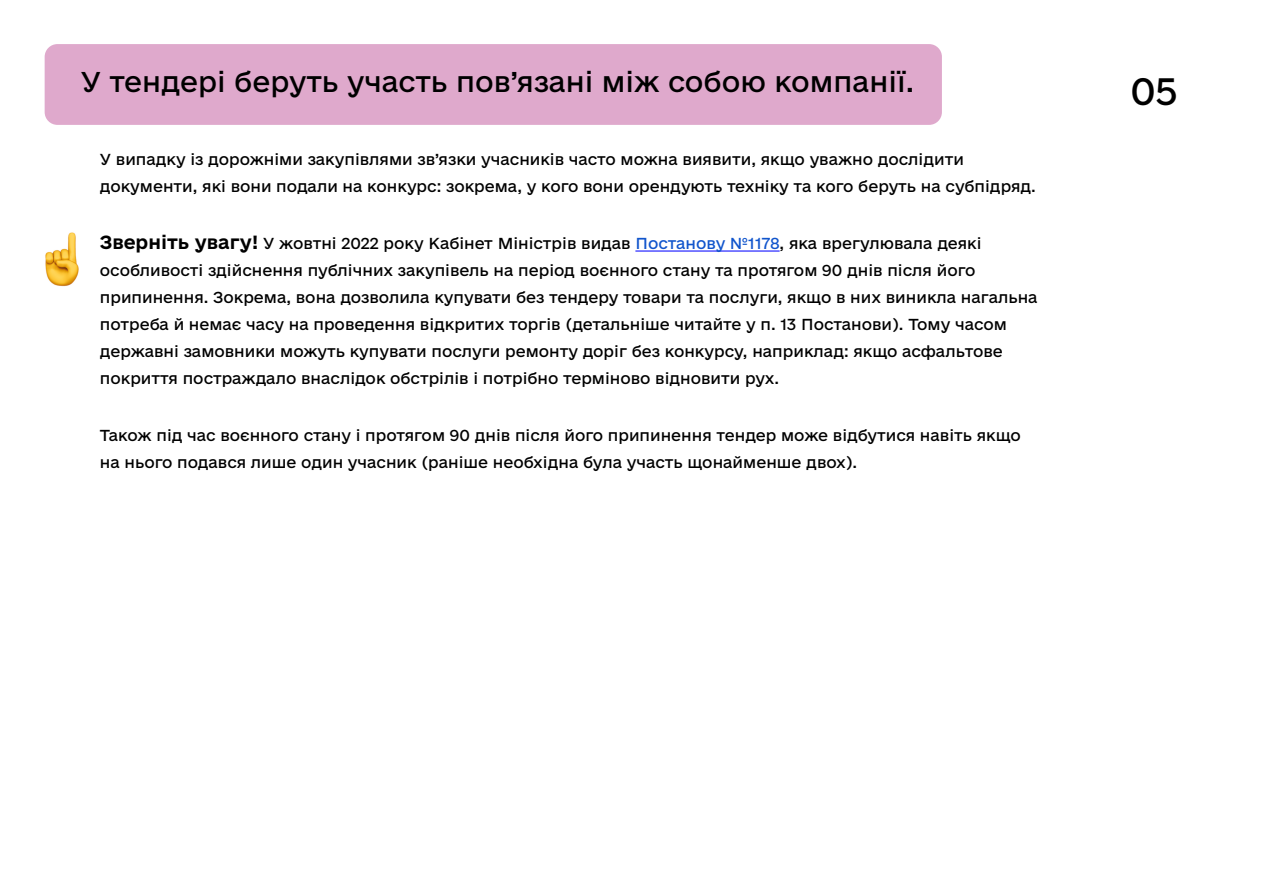
<style>
.page{position:relative;width:1263px;height:893px;background:#fff}
.page>*{position:absolute;margin:0;border:0;box-sizing:border-box;transform-origin:0 0}
.t1{font:36px "e Ukraine Regular";color:#000}
.t2{font:27px "e Ukraine Regular";color:#000}
.t3{font:15px/27px "e Ukraine Regular";color:#000}
.s1{font-family:"e Ukraine Bold";font-size:18px}
.s2{color:#15c}
</style>
<div class="page">
<div style="left:45px;top:44px;width:897px;height:81px;background:#dfa9cc;border-radius:13px"></div>
<img style="left:45px;top:232px;width:34px;height:55px">
<hr style="left:635px;top:250px;width:145px;height:2px;background:#00f">
<h2 class="t2" style="left:81px;top:65px;width:835px">У тендері беруть участь пов’язані між собою компанії.</h2>
<p class="t3" style="left:100px;top:147px;width:937px">У випадку із дорожніми закупівлями зв’язки учасників часто можна виявити, якщо уважно дослідити документи, які вони подали на конкурс: зокрема, у кого вони орендують техніку та кого беруть на субпідряд.</p>
<p class="t3" style="left:100px;top:231px;width:939px"><span class="s1">Зверніть увагу!</span> У жовтні 2022 року Кабінет Міністрів видав <span class="s2">Постанову №1178</span>, яка врегулювала деякі особливості здійснення публічних закупівель на період воєнного стану та протягом 90 днів після його припинення. Зокрема, вона дозволила купувати без тендеру товари та послуги, якщо в них виникла нагальна потреба й немає часу на проведення відкритих торгів (детальніше читайте у п. 13 Постанови). Тому часом державні замовники можуть купувати послуги ремонту доріг без конкурсу, наприклад: якщо асфальтове покриття постраждало внаслідок обстрілів і потрібно терміново відновити рух.</p>
<p class="t3" style="left:100px;top:422px;width:922px">Також під час воєнного стану і протягом 90 днів після його припинення тендер може відбутися навіть якщо на нього подався лише один учасник (раніше необхідна була участь щонайменше двох).</p>
<h1 class="t1" style="left:1130px;top:69px;width:49px">05</h1>
</div>
